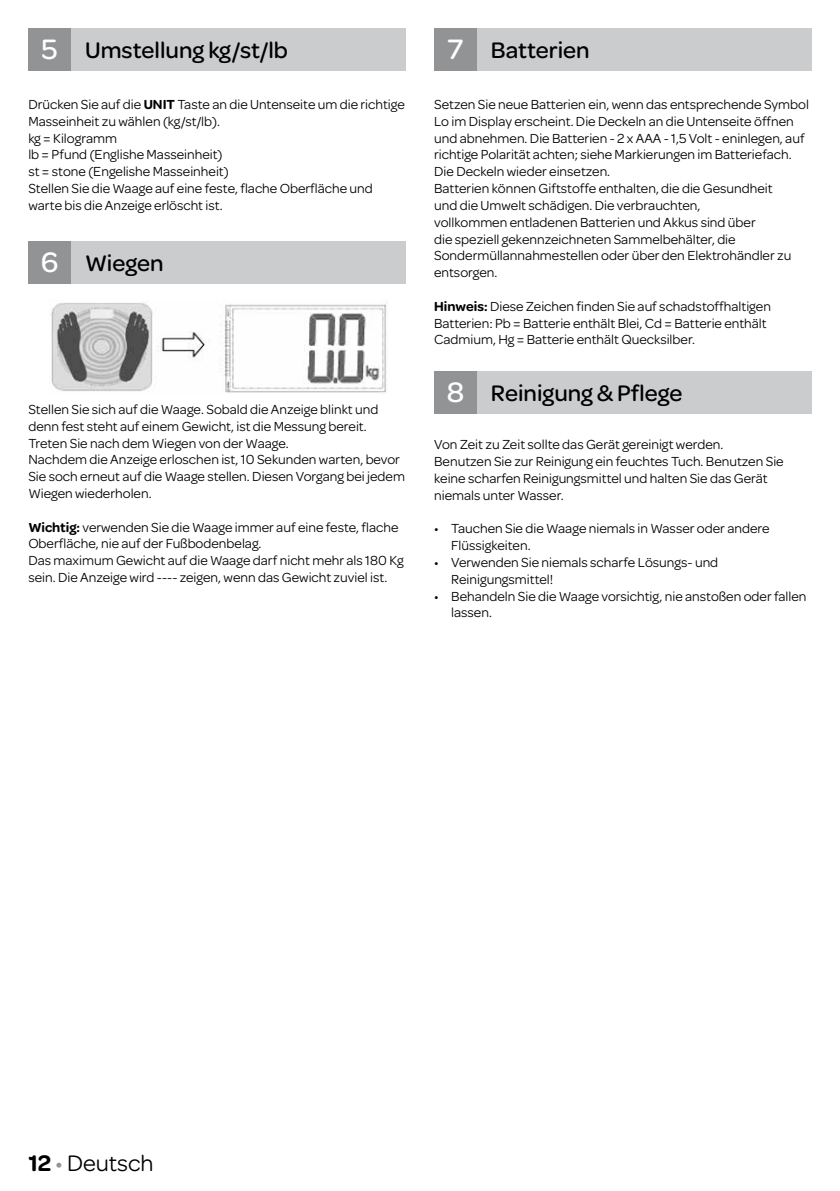
<style>
.page{position:relative;width:840px;height:1191px;background:#fff}
.page>*{position:absolute;margin:0;border:0;box-sizing:border-box;transform-origin:0 0}
.t1{font:500 24px "Omnes";color:#000}
.t2{font:24px "Omnes";color:#000}
.t3{font:14px/16.8px "Omnes";color:#000}
.s1{font-size:30px;color:#fff}
.s2{font-weight:600}
.s3{color:#929395}
</style>
<div class="page">
<div style="left:57px;top:28px;width:348px;height:43px;background:#cacccd"></div>
<div style="left:28px;top:28px;width:43px;height:43px;background:#929395"></div>
<div style="left:462px;top:28px;width:349px;height:43px;background:#cacccd"></div>
<div style="left:434px;top:28px;width:42px;height:43px;background:#929395"></div>
<div style="left:57px;top:241px;width:348px;height:42px;background:#cacccd"></div>
<div style="left:28px;top:241px;width:43px;height:42px;background:#929395"></div>
<img style="left:51px;top:300px;width:337px;height:93px">
<div style="left:462px;top:371px;width:349px;height:43px;background:#cacccd"></div>
<div style="left:434px;top:371px;width:42px;height:43px;background:#929395"></div>
<h1 class="t1" style="left:42px;top:33px;width:248px"><span class="s1">5</span> Umstellung kg/st/lb</h1>
<p class="t3" style="left:28px;top:95px;width:378px">Drücken Sie auf die <span class="s2">UNIT</span> Taste an die Untenseite um die richtige Masseinheit zu wählen (kg/st/lb).<br>kg = Kilogramm<br>lb = Pfund (Englishe Masseinheit)<br>st = stone (Engelishe Masseinheit)<br>Stellen Sie die Waage auf eine feste, flache Oberfläche und warte bis die Anzeige erlöscht ist.</p>
<h1 class="t1" style="left:41px;top:246px;width:124px"><span class="s1">6</span> Wiegen</h1>
<p class="t3" style="left:28px;top:400px;width:378px">Stellen Sie sich auf die Waage. Sobald die Anzeige blinkt und denn fest steht auf einem Gewicht, ist die Messung bereit.<br>Treten Sie nach dem Wiegen von der Waage.<br>Nachdem die Anzeige erloschen ist, 10 Sekunden warten, bevor Sie soch erneut auf die Waage stellen. Diesen Vorgang bei jedem Wiegen wiederholen.</p>
<p class="t3" style="left:28px;top:517px;width:376px"><span class="s2">Wichtig:</span> verwenden Sie die Waage immer auf eine feste, flache Oberfläche, nie auf der Fußbodenbelag.<br>Das maximum Gewicht auf die Waage darf nicht mehr als 180 Kg sein. Die Anzeige wird ---- zeigen, wenn das Gewicht zuviel ist.</p>
<h1 class="t1" style="left:447px;top:33px;width:144px"><span class="s1">7</span> Batterien</h1>
<p class="t3" style="left:434px;top:95px;width:376px">Setzen Sie neue Batterien ein, wenn das entsprechende Symbol Lo im Display erscheint. Die Deckeln an die Untenseite öffnen und abnehmen. Die Batterien - 2 x AAA - 1,5 Volt - eninlegen, auf richtige Polarität achten; siehe Markierungen im Batteriefach.<br>Die Deckeln wieder einsetzen.<br>Batterien können Giftstoffe enthalten, die die Gesundheit<br>und die Umwelt schädigen. Die verbrauchten,<br>vollkommen entladenen Batterien und Akkus sind über<br>die speziell gekennzeichneten Sammelbehälter, die Sondermüllannahmestellen oder über den Elektrohändler zu entsorgen.</p>
<p class="t3" style="left:434px;top:297px;width:338px"><span class="s2">Hinweis:</span> Diese Zeichen finden Sie auf schadstoffhaltigen<br>Batterien: Pb = Batterie enthält Blei, Cd = Batterie enthält<br>Cadmium, Hg = Batterie enthält Quecksilber.</p>
<h1 class="t1" style="left:446px;top:376px;width:237px"><span class="s1">8</span> Reinigung &amp; Pflege</h1>
<p class="t3" style="left:434px;top:435px;width:351px">Von Zeit zu Zeit sollte das Gerät gereinigt werden.<br>Benutzen Sie zur Reinigung ein feuchtes Tuch. Benutzen Sie keine scharfen Reinigungsmittel und halten Sie das Gerät niemals unter Wasser.</p>
<p class="t3" style="left:451px;top:519px;width:320px;text-indent:-17px">• Tauchen Sie die Waage niemals in Wasser oder andere<br>Flüssigkeiten.</p>
<p class="t3" style="left:451px;top:553px;width:268px;text-indent:-17px">• Verwenden Sie niemals scharfe Lösungs- und<br>Reinigungsmittel!</p>
<p class="t3" style="left:451px;top:587px;width:356px;text-indent:-17px">• Behandeln Sie die Waage vorsichtig, nie anstoßen oder fallen lassen.</p>
<h1 class="t2" style="left:28px;top:1146px;width:127px"><span class="s2">12</span> <span class="s3">•</span> Deutsch</h1>
</div>
